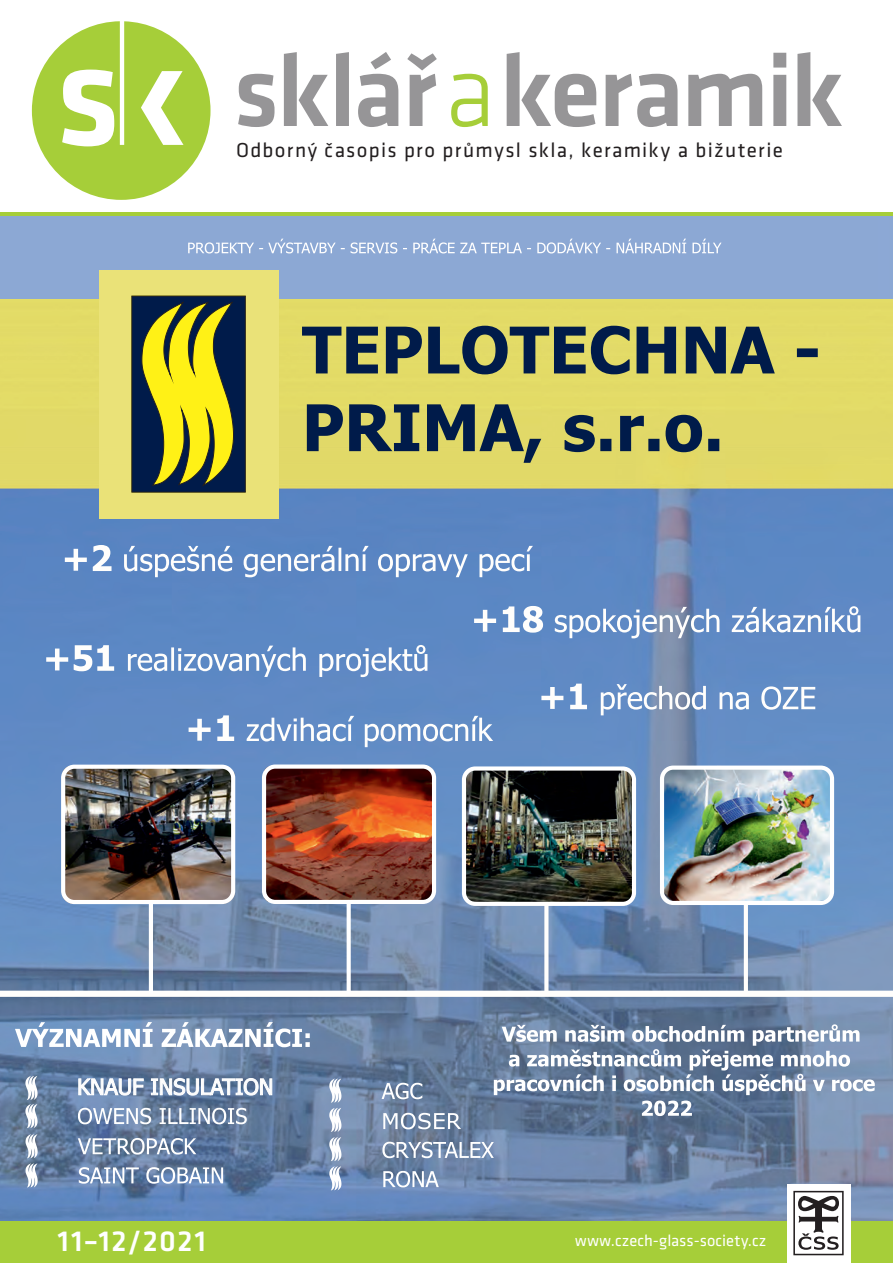
<style>
.page{position:relative;width:893px;height:1263px;background:#fff}
.page>*{position:absolute;margin:0;border:0;box-sizing:border-box;transform-origin:0 0}
.t1{font:500 30px "Klavika Basic";letter-spacing:.045em;color:#fff}
.t2{font:21px "Klavika Basic";letter-spacing:.06em;color:#231f20}
.t3{font:16.5px "Klavika Basic";letter-spacing:.005em;color:#fff}
</style>
<div class="page">
<div style="left:0;top:213px;width:893px;height:1050px;background:#a6ce39"></div>
<img style="left:0;top:217px;width:893px;height:1003px">
<div style="left:0;top:300px;width:893px;height:188px;background:#e2da67"></div>
<div style="left:99px;top:270px;width:180px;height:248px;background:#eae278"></div>
<hr style="left:132px;top:492px;width:113px;height:1px;background:#f8ef23">
<svg style="left:131px;top:296px;width:115px;height:196px;background:#767c2f"></svg>
<svg style="left:302px;top:326px;width:516px;height:137px;background:#a1a35e"></svg>
<svg style="left:188px;top:239px;width:533px;height:14px;background:#a5bbdd"></svg>
<div style="left:0;top:991px;width:893px;height:6px;background:#fffefc"></div>
<hr style="left:149px;top:883px;width:4px;height:111px;background:#fff">
<svg style="left:347px;top:904px;width:4px;height:87px"></svg>
<svg style="left:544px;top:906px;width:4px;height:85px"></svg>
<hr style="left:744px;top:889px;width:4px;height:105px;background:#fffefc">
<img style="left:63px;top:767px;width:172px;height:137px">
<div style="left:61px;top:765px;width:174px;height:139px;border:4px solid #fff;border-radius:11px"></div>
<svg style="left:65px;top:545px;width:468px;height:32px;background:#7ea0cf"></svg>
<svg style="left:474px;top:606px;width:386px;height:32px;background:#88a5cf"></svg>
<svg style="left:189px;top:715px;width:304px;height:32px;background:#84a4d1"></svg>
<svg style="left:541px;top:684px;width:274px;height:31px;background:#88a6ce"></svg>
<img style="left:264px;top:767px;width:172px;height:135px">
<div style="left:262px;top:764px;width:174px;height:140px;border:4px solid #fff;border-radius:11px"></div>
<img style="left:662px;top:766px;width:170px;height:138px">
<div style="left:660px;top:765px;width:174px;height:140px;border:4px solid #fff;border-radius:11px"></div>
<img style="left:463px;top:768px;width:171px;height:136px">
<div style="left:462px;top:766px;width:174px;height:140px;border:4px solid #fff;border-radius:11px"></div>
<svg style="left:78px;top:1078px;width:194px;height:17px;background:#aab8cb"></svg>
<svg style="left:78px;top:1108px;width:169px;height:16px;background:#9baac2"></svg>
<svg style="left:78px;top:1138px;width:118px;height:16px;background:#95a5bc"></svg>
<svg style="left:79px;top:1167px;width:144px;height:17px;background:#95a9c5"></svg>
<svg style="left:382px;top:1083px;width:40px;height:16px"></svg>
<svg style="left:382px;top:1142px;width:112px;height:16px;background:#9baac1"></svg>
<svg style="left:383px;top:1171px;width:56px;height:16px"></svg>
<svg style="left:383px;top:1113px;width:78px;height:16px"></svg>
<svg style="left:15px;top:1022px;width:295px;height:25px;background:#a8bbd3"></svg>
<svg style="left:25px;top:1076px;width:13px;height:52px"></svg>
<svg style="left:26px;top:1134px;width:12px;height:53px"></svg>
<svg style="left:329px;top:1078px;width:12px;height:112px"></svg>
<svg style="left:494px;top:1024px;width:381px;height:92px;background:#8597af"></svg>
<svg style="left:46px;top:645px;width:381px;height:32px;background:#83a4d1"></svg>
<svg style="left:32px;top:21px;width:179px;height:179px"></svg>
<svg style="left:238px;top:52px;width:604px;height:75px"></svg>
<svg style="left:451px;top:74px;width:37px;height:53px"></svg>
<div style="left:787px;top:1184px;width:63px;height:79px;background:#fff"></div>
<svg style="left:793px;top:1191px;width:51px;height:64px"></svg>
<p class="t2" style="left:236px;top:142px;width:548px">Odborný časopis pro průmysl skla, keramiky a bižuterie</p>
<h1 class="t1" style="left:58px;top:1229px;width:150px">11–12/2021</h1>
<p class="t3" style="left:575px;top:1234px;width:193px">www.czech-glass-society.cz</p>
</div>
